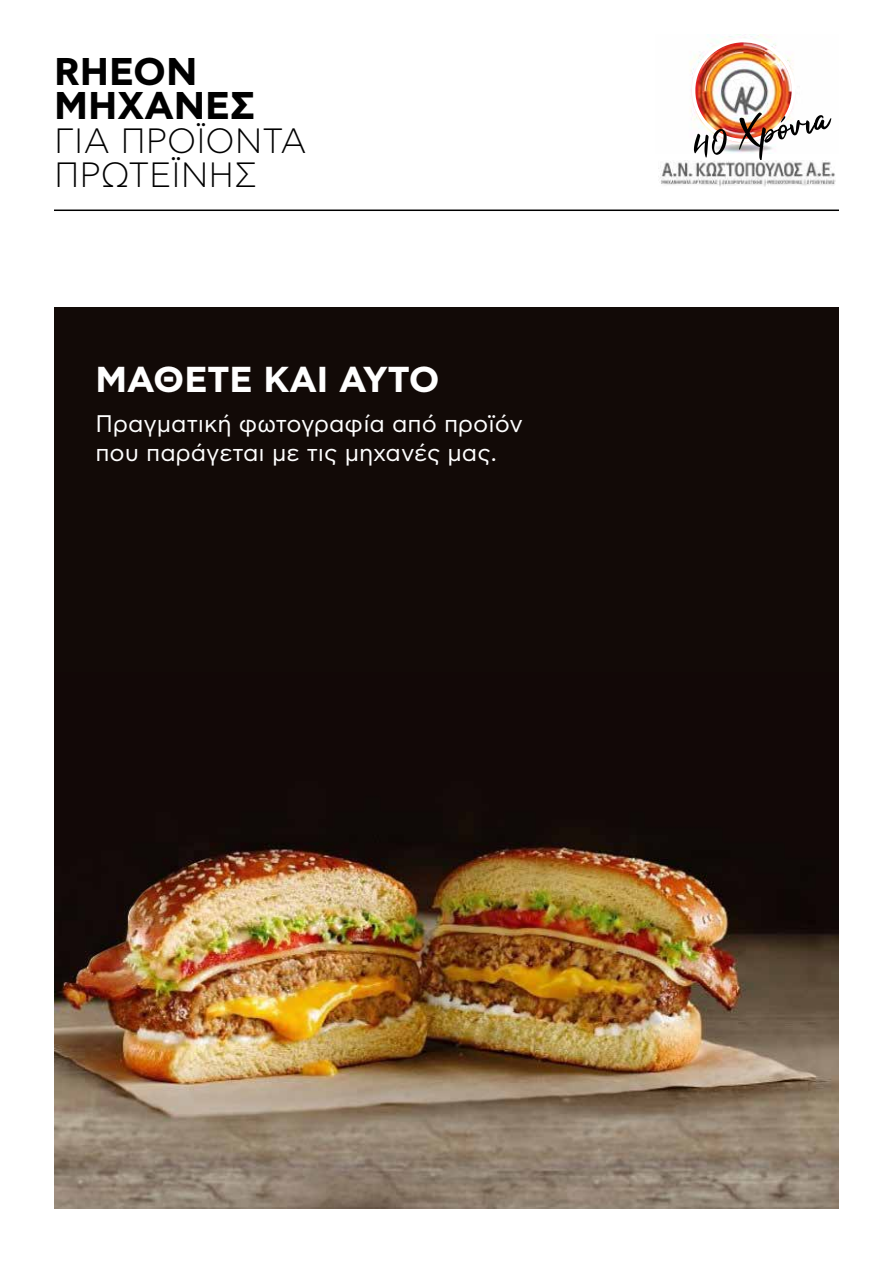
<style>
.page{position:relative;width:893px;height:1263px;background:#fff}
.page>*{position:absolute;margin:0;border:0;box-sizing:border-box;transform-origin:0 0}
.t1{font:700 38.55px/34px "CF Asty Std";color:#000}
.t2{font:700 36px "CF Asty Std";letter-spacing:-.005em;color:#fff}
.t3{font:300 35.1px/34px "CF Asty Std";color:#000}
.t4{font:24px/28.8px "CF Asty Std";color:#fff}
</style>
<div class="page">
<div style="left:54px;top:307px;width:785px;height:902px;background:#120a07"></div>
<img style="left:54px;top:843px;width:785px;height:366px">
<img style="left:690px;top:34px;width:142px;height:116px">
<img style="left:693px;top:41px;width:100px;height:99px;border-radius:50px">
<div style="left:692px;top:39px;width:103px;height:103px;border:4px solid #fff;border-radius:50%"></div>
<img style="left:694px;top:112px;width:137px;height:48px">
<img style="left:658px;top:160px;width:177px;height:27px">
<hr style="left:54px;top:209px;width:785px;height:2px;background:#000">
<h1 class="t1" style="left:54px;top:57px;width:203px">RHEON<br>ΜΗΧΑΝΈΣ</h1>
<h3 class="t3" style="left:54px;top:124px;width:254px">για Προϊόντα<br>Πρωτεΐνης</h3>
<h2 class="t2" style="left:95px;top:359px;width:346px">ΜΑΘΕΤΕ ΚΑΙ ΑΥΤΟ</h2>
<p class="t4" style="left:95px;top:410px;width:429px">Πραγματική φωτογραφία από προϊόν που παράγεται με τις μηχανές μας.</p>
</div>
